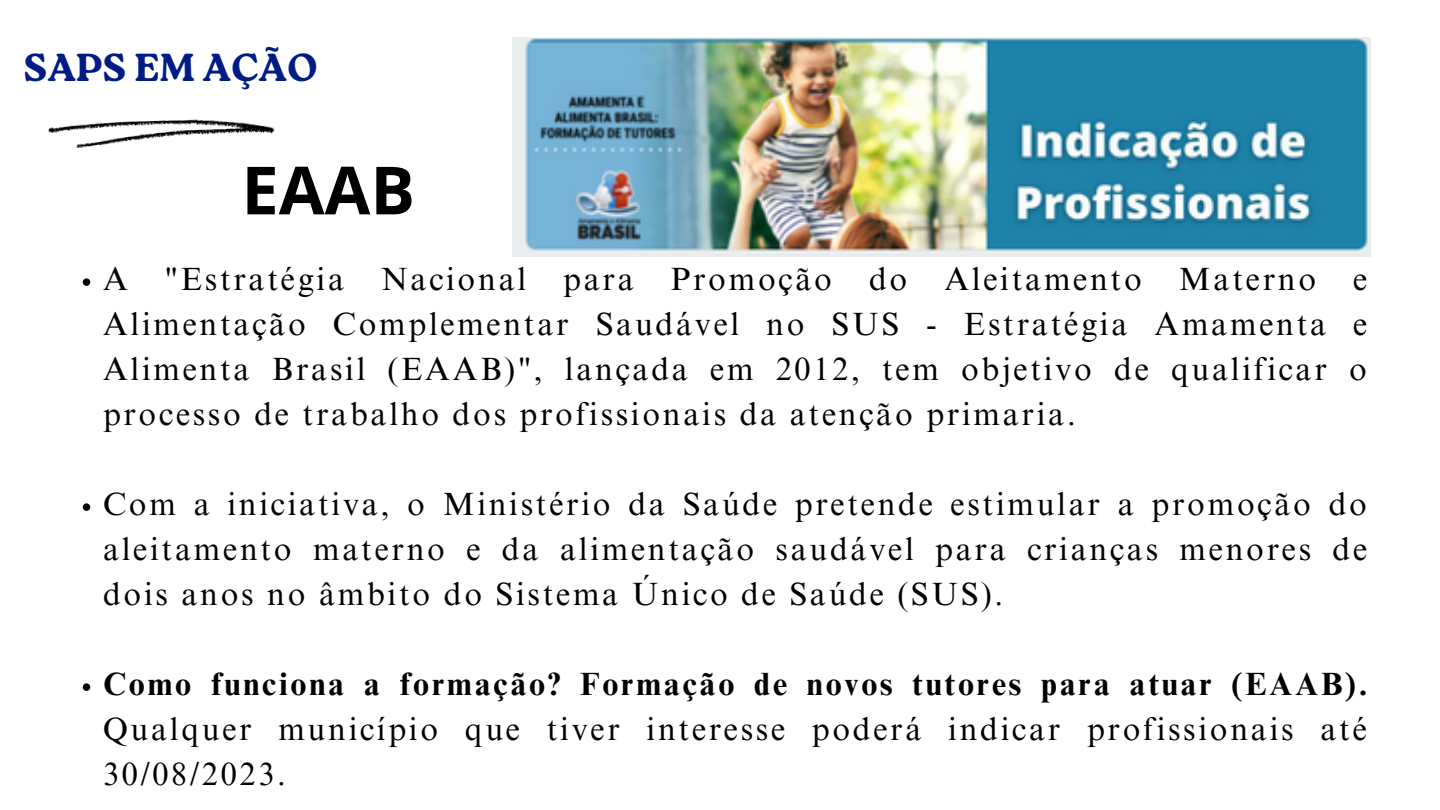
<style>
.page{position:relative;width:1440px;height:810px;background:#fff}
.page>*{position:absolute;margin:0;border:0;box-sizing:border-box;transform-origin:0 0}
.t1{font:700 66.5px "Open Sans";color:#000}
.t2{font:39px "Roca One Bl";color:#001c84}
.t3{font:32.2px/45px "Times NRMT Pro";letter-spacing:.085em;color:#000;text-align:justify}
.s1{font-weight:700}
</style>
<div class="page">
<img style="left:48px;top:119px;width:227px;height:29px">
<img style="left:512px;top:37px;width:858px;height:220px">
<svg style="left:83px;top:278px;width:7px;height:8px"></svg>
<svg style="left:83px;top:503px;width:7px;height:8px"></svg>
<svg style="left:83px;top:683px;width:7px;height:8px"></svg>
<p class="t2" style="left:23px;top:44px;width:296px">SAPS EM AÇÃO</p>
<p class="t1" style="left:241px;top:143px;width:175px">EAAB</p>
<p class="t3" style="left:103px;top:260px;width:1266px">A "Estratégia Nacional para Promoção do Aleitamento Materno e Alimentação Complementar Saudável no SUS - Estratégia Amamenta e Alimenta Brasil (EAAB)", lançada em 2012, tem objetivo de qualificar o processo de trabalho dos profissionais da atenção primaria.</p>
<p class="t3" style="left:103px;top:485px;width:1266px">Com a iniciativa, o Ministério da Saúde pretende estimular a promoção do aleitamento materno e da alimentação saudável para crianças menores de dois anos no âmbito do Sistema Único de Saúde (SUS).</p>
<p class="t3" style="left:103px;top:665px;width:1266px"><span class="s1">Como funciona a formação? Formação de novos tutores para atuar (EAAB).<br></span>Qualquer município que tiver interesse poderá indicar profissionais até 30/08/2023.</p>
</div>
